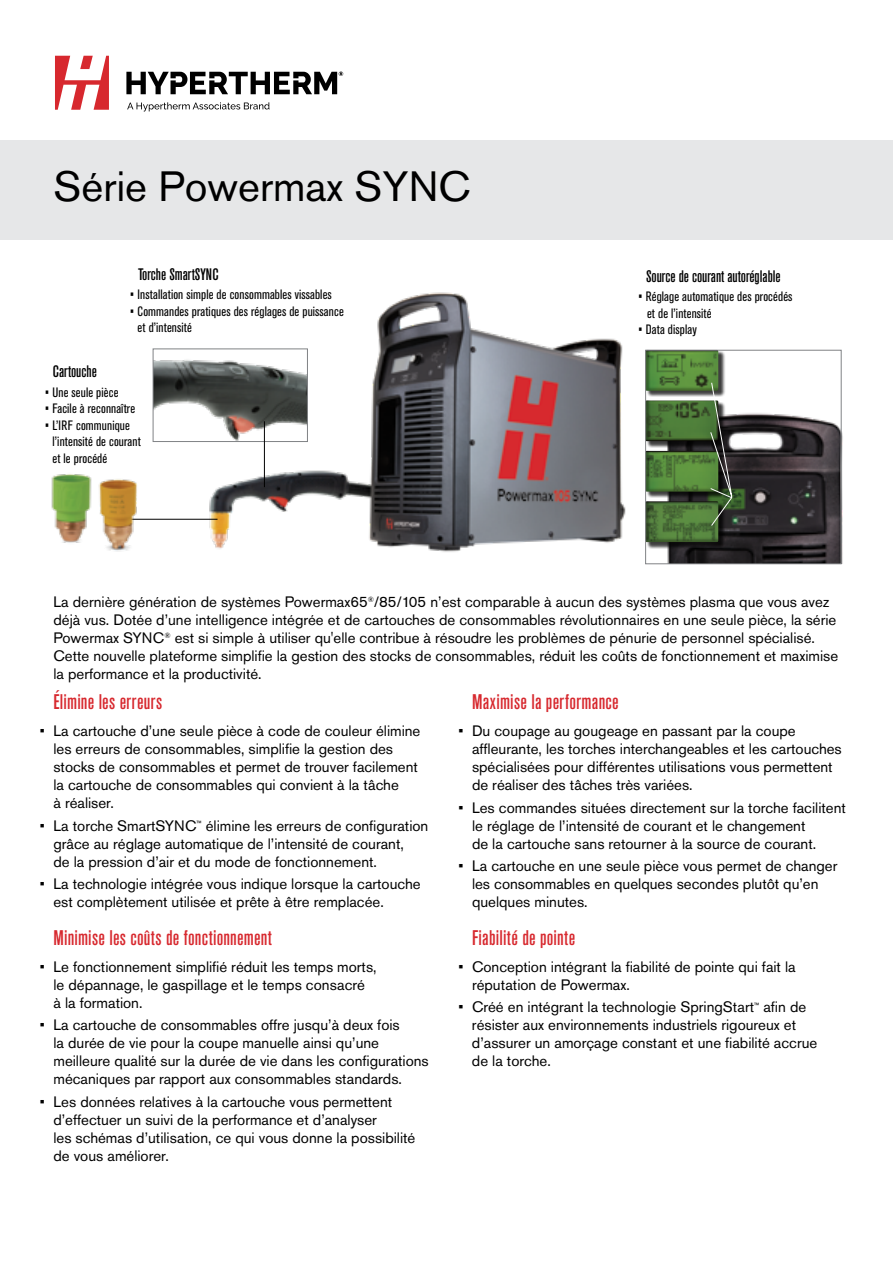
<style>
.page{position:relative;width:893px;height:1263px;background:#fff}
.page>*{position:absolute;margin:0;border:0;box-sizing:border-box;transform-origin:0 0}
.t1{font:42px "Akzidenz Grotesk Pro";color:#000}
.t2{font:500 condensed 21px "Akzidenz Grotesk Pro";letter-spacing:.01em;color:#d7282e}
.t3{font:500 condensed 16.5px "Akzidenz Grotesk Pro";color:#000}
.t4{font:15px/18px "Akzidenz Grotesk Pro";color:#000}
.t5{font:condensed 13.5px/16.5px "Akzidenz Grotesk Pro";letter-spacing:.01em;color:#000}
</style>
<div class="page">
<div style="left:0;top:141px;width:893px;height:99px;background:#e6e7e8"></div>
<img style="left:199px;top:292px;width:427px;height:260px">
<hr style="left:116px;top:519px;width:101px;height:1px;background:#000">
<img style="left:155px;top:350px;width:151px;height:90px">
<div style="left:153px;top:348px;width:155px;height:94px;border:1px solid #808285"></div>
<img style="left:51px;top:474px;width:41px;height:69px">
<img style="left:98px;top:479px;width:44px;height:73px">
<hr style="left:264px;top:421px;width:1px;height:66px;background:#000">
<img style="left:659px;top:410px;width:184px;height:154px">
<div style="left:632px;top:339px;width:98px;height:53px;background:#000;opacity:.35"></div>
<div style="left:632px;top:390px;width:98px;height:52px;background:#000;opacity:.35"></div>
<div style="left:632px;top:440px;width:98px;height:53px;background:#000;opacity:.35"></div>
<div style="left:647px;top:503px;width:78px;height:45px;background:#000;opacity:.75"></div>
<div style="left:632px;top:491px;width:98px;height:52px;background:#000;opacity:.35"></div>
<svg style="left:710px;top:382px;width:24px;height:144px;background:#5e6b57"></svg>
<div style="left:645px;top:350px;width:196px;height:214px;border:1px solid #808285"></div>
<svg style="left:55px;top:56px;width:54px;height:54px"></svg>
<svg style="left:127px;top:102px;width:143px;height:10px"></svg>
<svg style="left:126px;top:71px;width:217px;height:23px"></svg>
<h1 class="t1" style="left:53px;top:159px;width:419px">Série Powermax SYNC</h1>
<p class="t3" style="left:138px;top:263px;width:82px">Torche SmartSYNC</p>
<p class="t5" style="left:130px;top:286px;width:203px">• Installation simple de consommables vissables</p>
<p class="t5" style="left:138px;top:302px;width:208px;text-indent:-8px">• Commandes pratiques des réglages de puissance et d’intensité</p>
<p class="t3" style="left:53px;top:361px;width:45px">Cartouche</p>
<p class="t5" style="left:45px;top:384px;width:75px">• Une seule pièce</p>
<p class="t5" style="left:45px;top:400px;width:92px">• Facile à reconnaître</p>
<p class="t5" style="left:53px;top:417px;width:90px;text-indent:-8px">• L’IRF communique l’intensité de courant et le procédé</p>
<p class="t3" style="left:646px;top:265px;width:136px">Source de courant autoréglable</p>
<p class="t5" style="left:647px;top:288px;width:147px;text-indent:-9px">• Réglage automatique des procédés et de l’intensité</p>
<p class="t5" style="left:638px;top:321px;width:60px">• Data display</p>
<p class="t4" style="left:53px;top:592px;width:786px">La dernière génération de systèmes Powermax65<sup>®</sup>/85/105 n’est comparable à aucun des systèmes plasma que vous avez déjà vus. Dotée d’une intelligence intégrée et de cartouches de consommables révolutionnaires en une seule pièce, la série Powermax SYNC<sup>®</sup> est si simple à utiliser qu'elle contribue à résoudre les problèmes de pénurie de personnel spécialisé.<br>Cette nouvelle plateforme simplifie la gestion des stocks de consommables, réduit les coûts de fonctionnement et maximise la performance et la productivité.</p>
<h2 class="t2" style="left:53px;top:688px;width:110px">Élimine les erreurs</h2>
<p class="t4" style="left:53px;top:722px;width:368px;text-indent:-14px">• La cartouche d’une seule pièce à code de couleur élimine les erreurs de consommables, simplifie la gestion des stocks de consommables et permet de trouver facilement la cartouche de consommables qui convient à la tâche<br>à réaliser.</p>
<p class="t4" style="left:53px;top:816px;width:376px;text-indent:-13px">• La torche SmartSYNC<sup>™</sup> élimine les erreurs de configuration grâce au réglage automatique de l’intensité de courant,<br>de la pression d’air et du mode de fonctionnement.</p>
<p class="t4" style="left:53px;top:875px;width:369px;text-indent:-13px">• La technologie intégrée vous indique lorsque la cartouche est complètement utilisée et prête à être remplacée.</p>
<h2 class="t2" style="left:53px;top:924px;width:220px">Minimise les coûts de fonctionnement</h2>
<p class="t4" style="left:53px;top:957px;width:325px;text-indent:-14px">• Le fonctionnement simplifié réduit les temps morts, le dépannage, le gaspillage et le temps consacré<br>à la formation.</p>
<p class="t4" style="left:53px;top:1016px;width:377px;text-indent:-14px">• La cartouche de consommables offre jusqu’à deux fois<br>la durée de vie pour la coupe manuelle ainsi qu’une meilleure qualité sur la durée de vie dans les configurations mécaniques par rapport aux consommables standards.</p>
<p class="t4" style="left:53px;top:1092px;width:363px;text-indent:-14px">• Les données relatives à la cartouche vous permettent d’effectuer un suivi de la performance et d’analyser<br>les schémas d’utilisation, ce qui vous donne la possibilité de vous améliorer.</p>
<h2 class="t2" style="left:472px;top:688px;width:148px">Maximise la performance</h2>
<p class="t4" style="left:472px;top:722px;width:371px;text-indent:-14px">• Du coupage au gougeage en passant par la coupe affleurante, les torches interchangeables et les cartouches spécialisées pour différentes utilisations vous permettent de réaliser des tâches très variées.</p>
<p class="t4" style="left:472px;top:798px;width:375px;text-indent:-14px">• Les commandes situées directement sur la torche facilitent le réglage de l’intensité de courant et le changement<br>de la cartouche sans retourner à la source de courant.</p>
<p class="t4" style="left:472px;top:857px;width:367px;text-indent:-14px">• La cartouche en une seule pièce vous permet de changer les consommables en quelques secondes plutôt qu’en quelques minutes.</p>
<h2 class="t2" style="left:472px;top:924px;width:105px">Fiabilité de pointe</h2>
<p class="t4" style="left:472px;top:957px;width:325px;text-indent:-14px">• Conception intégrant la fiabilité de pointe qui fait la réputation de Powermax.</p>
<p class="t4" style="left:472px;top:998px;width:347px;text-indent:-13px">• Créé en intégrant la technologie SpringStart<sup>™</sup> afin de résister aux environnements industriels rigoureux et d’assurer un amorçage constant et une fiabilité accrue de la torche.</p>
</div>
